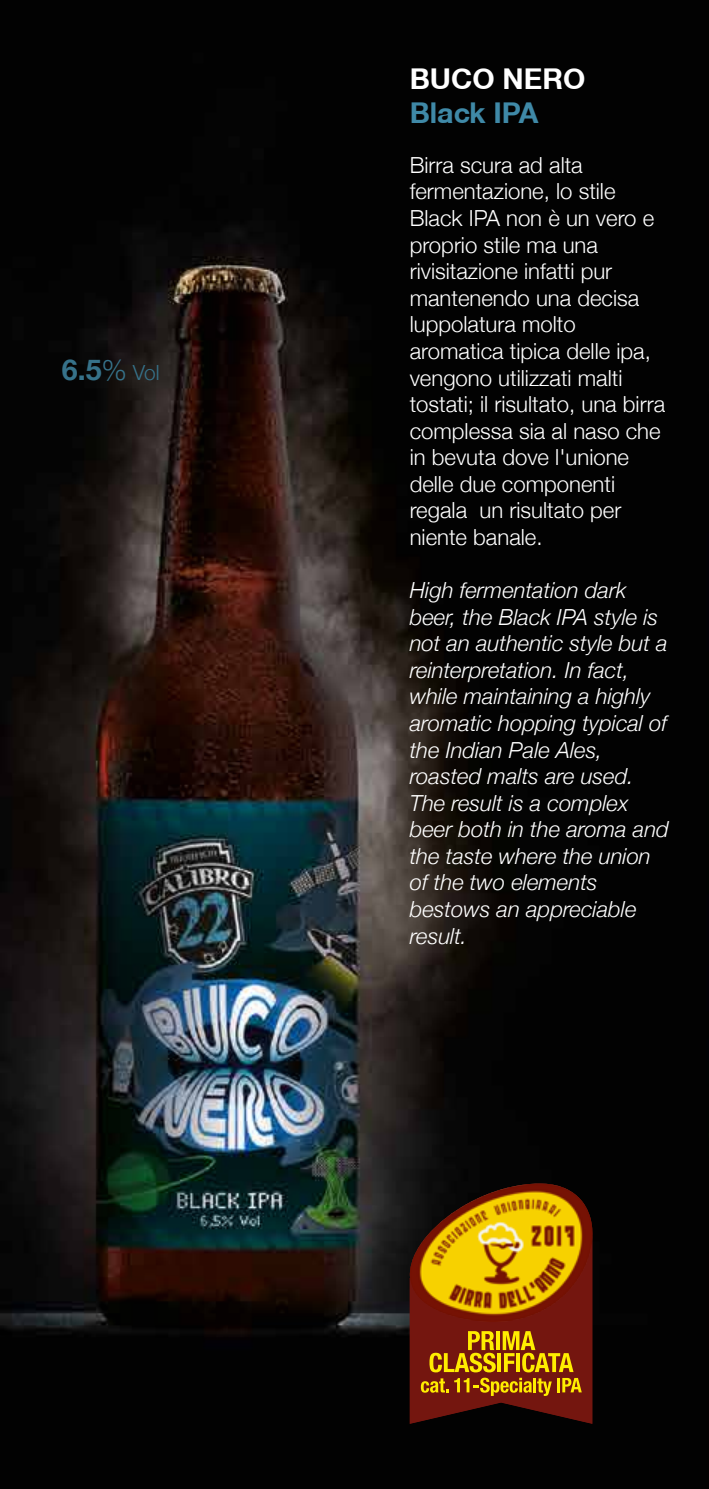
<style>
.page{position:relative;width:709px;height:1489px;background:#fff}
.page>*{position:absolute;margin:0;border:0;box-sizing:border-box;transform-origin:0 0}
.t1{font:700 28.75px "Helvetica Neue CE";color:#fff}
.t2{font:700 28.75px "Helvetica Neue CE";color:#3f89a7}
.t3{font:700 28.75px "Helvetica Neue";color:#36728a}
.t4{font:300 22.25px/26.5px "Helvetica Neue";color:#fff}
.t5{font:italic 300 22.25px/26.5px "Helvetica Neue";color:#fff}
.s1{font-weight:300}
.s2{font-weight:300;font-size:20.75px}
</style>
<div class="page">
<img style="left:0;top:0;width:709px;height:1488px">
<img style="left:410px;top:1183px;width:182px;height:53px">
<svg style="left:410px;top:1236px;width:182px;height:187px;background:#9a5509"></svg>
<p class="t3" style="left:62px;top:347px;width:99px">6.5<span class="s1">%</span> <span class="s2">Vol</span></p>
<p class="t1" style="left:410px;top:60px;width:177px">BUCO NERO</p>
<p class="t2" style="left:410px;top:95px;width:130px">Black IPA</p>
<p class="t4" style="left:410px;top:150px;width:257px">Birra scura ad alta fermentazione, lo stile<br>Black IPA non è un vero e proprio stile ma una rivisitazione infatti pur mantenendo una decisa luppolatura molto aromatica tipica delle ipa, vengono utilizzati malti tostati; il risultato, una birra complessa sia al naso che in bevuta dove l'unione delle due componenti regala un risultato per niente banale.</p>
<p class="t5" style="left:410px;top:575px;width:261px">High fermentation dark beer, the Black IPA style is not an authentic style but a reinterpretation. In fact, while maintaining a highly aromatic hopping typical of the Indian Pale Ales, roasted malts are used.<br>The result is a complex beer both in the aroma and the taste where the union of the two elements bestows an appreciable result.</p>
</div>
